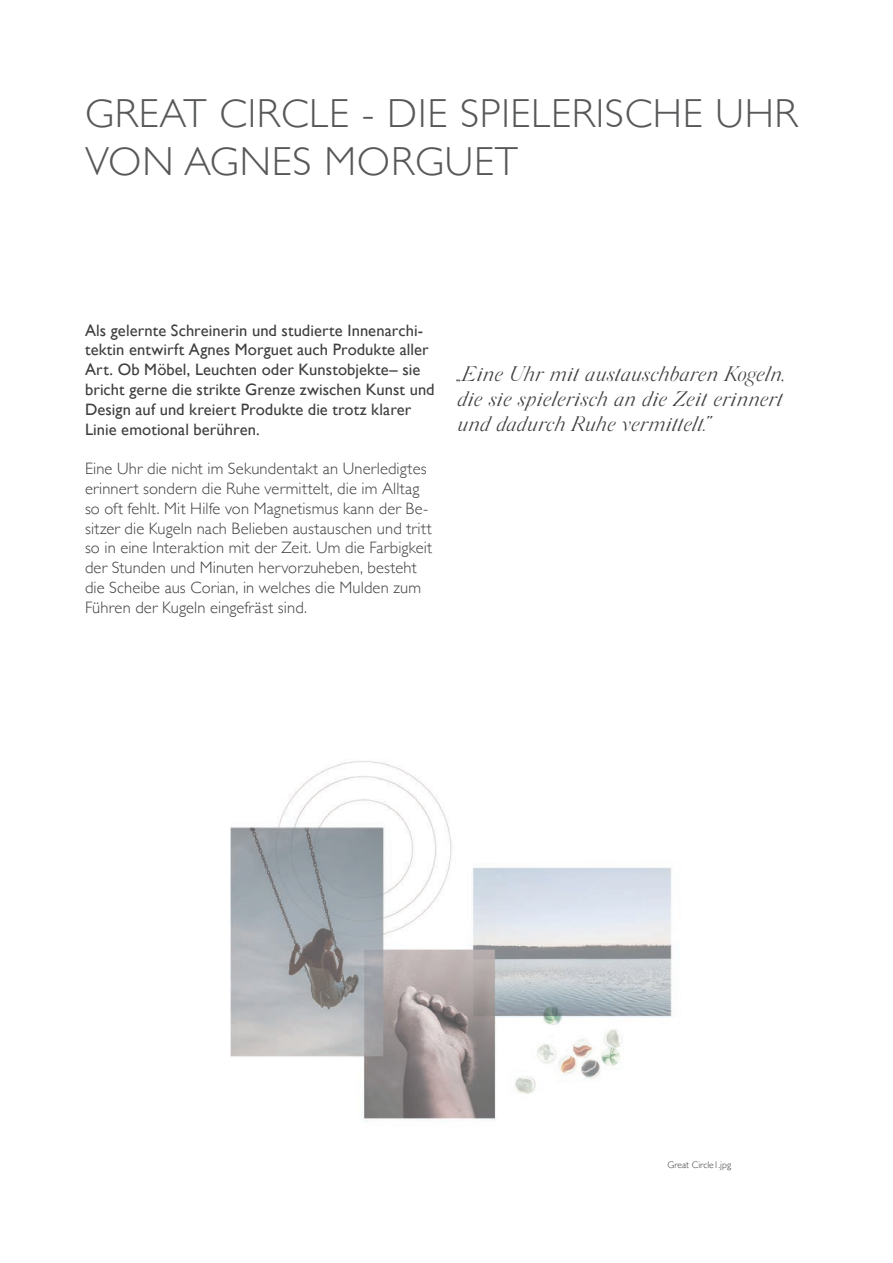
<style>
.page{position:relative;width:893px;height:1263px;background:#fff}
.page>*{position:absolute;margin:0;border:0;box-sizing:border-box;transform-origin:0 0}
.t1{font:300 40.5px/48.6px "Gill Sans";letter-spacing:.02em;color:#57585a}
.t2{font:italic 300 21px/25.2px "Silk Serif";letter-spacing:-.005em;color:#3e3e3f;text-align:justify}
.t3{font:300 16.5px/19.8px "Gill Sans";letter-spacing:.01em;color:#3e3e3f}
.t4{font:16.5px/19.8px "Gill Sans";letter-spacing:.005em;color:#3e3e3f}
.t5{font:300 9.6px "Gill Sans";color:#3e3e3f}
</style>
<div class="page">
<img style="left:230px;top:761px;width:442px;height:361px">
<h1 class="t1" style="left:85px;top:87px;width:714px">GREAT CIRCLE - DIE SPIELERISCHE UHR<br>VON AGNES MORGUET</h1>
<p class="t4" style="left:85px;top:320px;width:351px">Als gelernte Schreinerin und studierte Innenarchi&shy;tektin entwirft Agnes Morguet auch Produkte aller Art. Ob Möbel, Leuchten oder Kunstobjekte– sie bricht gerne die strikte Grenze zwischen Kunst und Design auf und kreiert Produkte die trotz klarer Linie emotional berühren.</p>
<p class="t3" style="left:85px;top:458px;width:349px">Eine Uhr die nicht im Sekundentakt an Unerledigtes erinnert sondern die Ruhe vermittelt, die im Alltag so oft fehlt. Mit Hilfe von Magnetismus kann der Be&shy;sitzer die Kugeln nach Belieben austauschen und tritt so in eine Interaktion mit der Zeit. Um die Farbigkeit der Stunden und Minuten hervorzuheben, besteht die Scheibe aus Corian, in welches die Mulden zum Führen der Kugeln eingefräst sind.</p>
<p class="t2" style="left:457px;top:362px;width:328px">„Eine Uhr mit austauschbaren Kogeln, die sie spielerisch an die Zeit erinnert und dadurch Ruhe vermittelt.""</p>
<p class="t5" style="left:667px;top:1157px;width:65px">Great Circle1.jpg</p>
</div>
